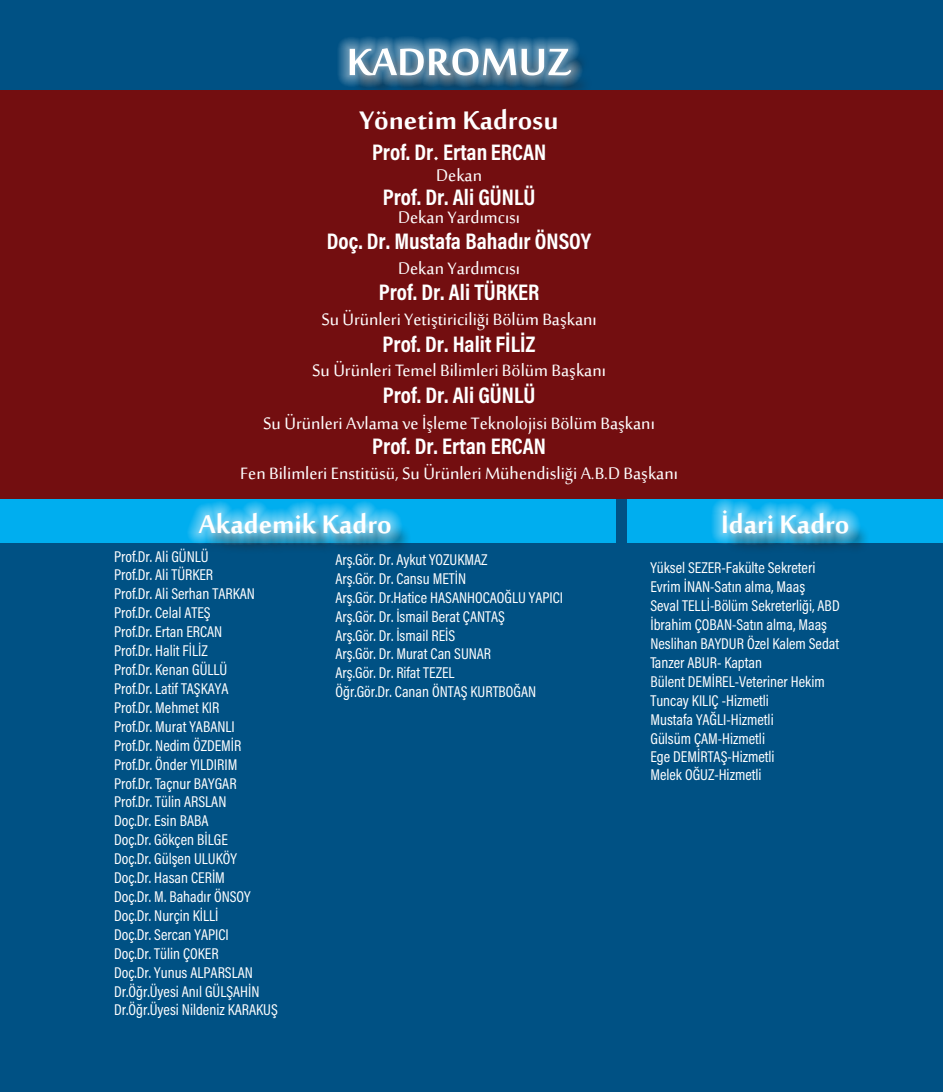
<style>
.page{position:relative;width:943px;height:1092px;background:#fff}
.page>*{position:absolute;margin:0;border:0;box-sizing:border-box;transform-origin:0 0}
.t1{font:700 52.5px "Sakkal Majalla";color:#fff}
.t2{font:700 35px "Sakkal Majalla";color:#fff}
.t3{font:22.75px "Sakkal Majalla";color:#fff}
.t4{font:700 22.75px "Acumin Pro Cond";color:#fff}
.t5{font:15.75px/18.9px "Acumin Pro Cond";color:#fff}
.s1{font-family:"Sakkal Majalla";font-size:28px}
</style>
<div class="page">
<div style="left:0;top:492px;width:628px;height:599px;background:#005184"></div>
<div style="left:0;top:0;width:943px;height:98px;background:#005184"></div>
<div style="left:628px;top:492px;width:315px;height:599px;background:#005184"></div>
<div style="left:353px;top:51px;width:239px;height:46px;background:#231f20;opacity:.75"></div>
<div style="left:337px;top:36px;width:247px;height:52px;background:#fff;opacity:.67"></div>
<div style="left:0;top:91px;width:942px;height:53px;background:#730e10"></div>
<div style="left:628px;top:499px;width:315px;height:43px;background:#00aeef"></div>
<div style="left:725px;top:514px;width:145px;height:41px;background:#231f20;opacity:.75"></div>
<div style="left:711px;top:498px;width:149px;height:47px;background:#fff;opacity:.67"></div>
<div style="left:0;top:139px;width:943px;height:360px;background:#730e10"></div>
<div style="left:0;top:499px;width:615px;height:43px;background:#00aeef"></div>
<div style="left:203px;top:516px;width:209px;height:39px;background:#231f20;opacity:.75"></div>
<div style="left:187px;top:500px;width:216px;height:45px;background:#fff;opacity:.67"></div>
<h1 class="t1" style="left:346px;top:33px;width:226px">KADROMUZ</h1>
<h2 class="t2" style="left:359px;top:101px;width:201px">Yönetim Kadrosu</h2>
<h3 class="t4" style="left:372px;top:137px;width:176px">Prof. Dr<span class="s1">.</span> Ertan ERCAN</h3>
<h3 class="t3" style="left:436px;top:163px;width:48px">Dekan</h3>
<h3 class="t4" style="left:383px;top:182px;width:154px">Prof. Dr. Ali GÜNLÜ</h3>
<h3 class="t3" style="left:398px;top:204px;width:124px">Dekan Yardımcısı</h3>
<h3 class="t4" style="left:327px;top:226px;width:266px">Doç. Dr. Mustafa Bahadır ÖNSOY</h3>
<h3 class="t3" style="left:398px;top:255px;width:124px">Dekan Yardımcısı</h3>
<h3 class="t4" style="left:379px;top:277px;width:162px">Prof. Dr. Ali TÜRKER</h3>
<h3 class="t3" style="left:321px;top:307px;width:277px">Su Ürünleri Yetiştiriciliği Bölüm Başkanı</h3>
<h3 class="t4" style="left:382px;top:329px;width:154px">Prof. Dr. Halit FİLİZ</h3>
<h3 class="t3" style="left:312px;top:358px;width:295px">Su Ürünleri Temel Bilimleri Bölüm Başkanı</h3>
<h3 class="t4" style="left:383px;top:380px;width:154px">Prof. Dr. Ali GÜNLÜ</h3>
<h3 class="t3" style="left:263px;top:410px;width:393px">Su Ürünleri Avlama ve İşleme Teknolojisi Bölüm Başkanı</h3>
<h3 class="t4" style="left:372px;top:431px;width:175px">Prof. Dr. Ertan ERCAN</h3>
<h3 class="t3" style="left:240px;top:461px;width:439px">Fen Bilimleri Enstitüsü, Su Ürünleri Mühendisliği A.B.D Başkanı</h3>
<h2 class="t2" style="left:199px;top:504px;width:194px">Akademik Kadro</h2>
<h2 class="t2" style="left:721px;top:504px;width:130px">İdari Kadro</h2>
<p class="t5" style="left:114px;top:546px;width:165px">Prof.Dr. Ali GÜNLÜ<br>Prof.Dr. Ali TÜRKER<br>Prof.Dr. Ali Serhan TARKAN<br>Prof.Dr. Celal ATEŞ<br>Prof.Dr. Ertan ERCAN<br>Prof.Dr. Halit FİLİZ<br>Prof.Dr. Kenan GÜLLÜ<br>Prof.Dr. Latif TAŞKAYA<br>Prof.Dr. Mehmet KIR<br>Prof.Dr. Murat YABANLI<br>Prof.Dr. Nedim ÖZDEMİR<br>Prof.Dr. Önder YILDIRIM<br>Prof.Dr. Taçnur BAYGAR<br>Prof.Dr. Tülin ARSLAN<br>Doç.Dr. Esin BABA<br>Doç.Dr. Gökçen BİLGE<br>Doç.Dr. Gülşen ULUKÖY<br>Doç.Dr. Hasan CERİM<br>Doç.Dr. M. Bahadır ÖNSOY<br>Doç.Dr. Nurçin KİLLİ<br>Doç.Dr. Sercan YAPICI<br>Doç.Dr. Tülin ÇOKER<br>Doç.Dr. Yunus ALPARSLAN<br>Dr.Öğr.Üyesi Anıl GÜLŞAHİN<br>Dr.Öğr.Üyesi Nildeniz KARAKUŞ</p>
<p class="t5" style="left:335px;top:549px;width:229px">Arş.Gör. Dr. Aykut YOZUKMAZ<br>Arş.Gör. Dr. Cansu METİN<br>Arş.Gör. Dr.Hatice HASANHOCAOĞLU YAPICI<br>Arş.Gör. Dr. İsmail Berat ÇANTAŞ<br>Arş.Gör. Dr. İsmail REİS<br>Arş.Gör. Dr. Murat Can SUNAR<br>Arş.Gör. Dr. Rifat TEZEL<br>Öğr.Gör.Dr. Canan ÖNTAŞ KURTBOĞAN</p>
<p class="t5" style="left:650px;top:558px;width:191px">Yüksel SEZER-Fakülte Sekreteri<br>Evrim İNAN-Satın alma, Maaş<br>Seval TELLİ-Bölüm Sekreterliği, ABD<br>İbrahim ÇOBAN-Satın alma, Maaş<br>Neslihan BAYDUR Özel Kalem Sedat<br>Tanzer ABUR- Kaptan<br>Bülent DEMİREL-Veteriner Hekim<br>Tuncay KILIÇ -Hizmetli<br>Mustafa YAĞLI-Hizmetli<br>Gülsüm ÇAM-Hizmetli<br>Ege DEMİRTAŞ-Hizmetli<br>Melek OĞUZ-Hizmetli</p>
</div>
